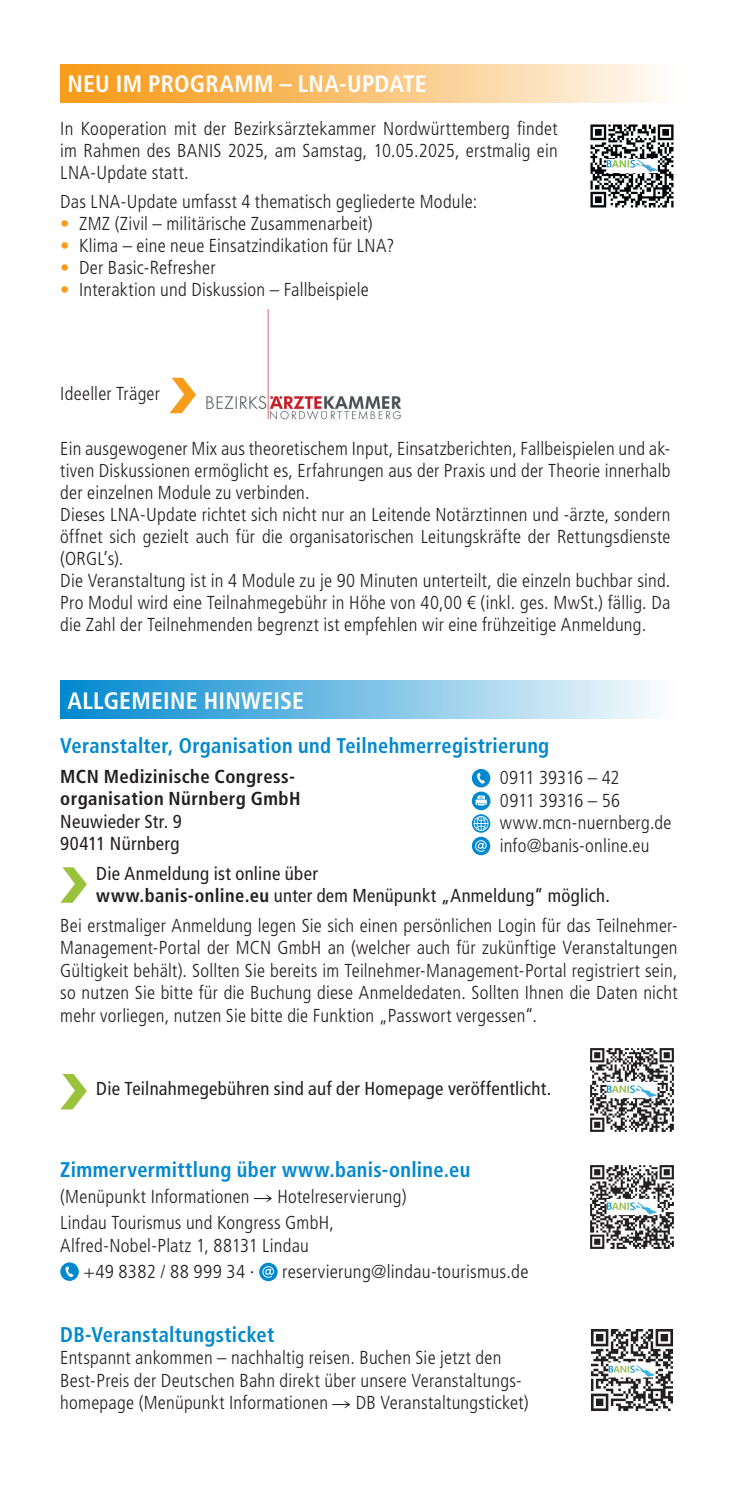
<style>
.page{position:relative;width:745px;height:1489px;background:#fff}
.page>*{position:absolute;margin:0;border:0;box-sizing:border-box;transform-origin:0 0}
.t1{font:700 condensed 23.75px "Frutiger LT Com";letter-spacing:.01em;color:#fff}
.t2{font:700 condensed 21.25px "Frutiger LT Com";letter-spacing:.015em;color:#0089cf;scale:.96 1}
.t3{font:300 condensed 18.75px/22px "Frutiger LT Std";letter-spacing:.01em;color:#231f20}
.t4{font:condensed 18.75px/22.5px "Frutiger LT Com";letter-spacing:.015em;color:#231f20}
.t5{font:700 condensed 18.75px/22.5px "Frutiger LT Com";letter-spacing:.02em;color:#231f20}
.s1{color:#f89c1c}
.s2{font-weight:700}
</style>
<div class="page">
<div style="left:60px;top:64px;width:617px;height:39px;background:linear-gradient(to right,#f7950c,#fef9f3)"></div>
<div style="left:60px;top:680px;width:617px;height:39px;background:linear-gradient(to right,#0088ce,#fdfdfe)"></div>
<div style="left:60px;top:1262px;width:19px;height:18px;background:#0089cf;border-radius:50%"></div>
<svg style="left:65px;top:1266px;width:8px;height:10px"></svg>
<svg style="left:259px;top:1262px;width:18px;height:19px"></svg>
<svg style="left:262px;top:1265px;width:12px;height:12px"></svg>
<img style="left:590px;top:1165px;width:84px;height:84px">
<img style="left:591px;top:1329px;width:82px;height:82px">
<svg style="left:61px;top:867px;width:26px;height:35px"></svg>
<svg style="left:60px;top:1074px;width:27px;height:35px"></svg>
<img style="left:590px;top:1048px;width:84px;height:84px">
<div style="left:471px;top:769px;width:19px;height:18px;background:#0089cf;border-radius:50%"></div>
<svg style="left:477px;top:772px;width:7px;height:11px"></svg>
<svg style="left:471px;top:791px;width:19px;height:19px"></svg>
<svg style="left:475px;top:795px;width:11px;height:10px"></svg>
<svg style="left:471px;top:814px;width:19px;height:18px"></svg>
<svg style="left:473px;top:816px;width:15px;height:14px"></svg>
<svg style="left:471px;top:836px;width:19px;height:19px"></svg>
<svg style="left:475px;top:840px;width:11px;height:11px"></svg>
<svg style="left:169px;top:378px;width:27px;height:35px"></svg>
<img style="left:206px;top:309px;width:195px;height:111px">
<img style="left:590px;top:124px;width:84px;height:84px">
<p class="t1" style="left:67px;top:69px;width:360px">NEU IM PROGRAMM – LNA-UPDATE</p>
<p class="t3" style="left:60px;top:117px;width:498px;text-align:justify">In Kooperation mit der Bezirksärztekammer Nordwürttemberg findet im Rahmen des BANIS 2025, am Samstag, 10.05.2025, erstmalig ein LNA-Update statt.</p>
<p class="t3" style="left:60px;top:190px;width:418px">Das LNA-Update umfasst 4 thematisch gegliederte Module:</p>
<p class="t3" style="left:60px;top:212px;width:314px"><span class="s1">•</span> ZMZ (Zivil – militärische Zusammenarbeit)</p>
<p class="t3" style="left:60px;top:234px;width:335px"><span class="s1">•</span> Klima – eine neue Einsatzindikation für LNA?</p>
<p class="t3" style="left:60px;top:256px;width:157px"><span class="s1">•</span> Der Basic-Refresher</p>
<p class="t3" style="left:60px;top:278px;width:310px"><span class="s1">•</span> Interaktion und Diskussion – Fallbeispiele</p>
<p class="t3" style="left:60px;top:383px;width:101px">Ideeller Träger</p>
<p class="t3" style="left:60px;top:437px;width:611px">Ein ausgewogener Mix aus theoretischem Input, Einsatzberichten, Fallbeispielen und ak&shy;tiven Diskussionen ermöglicht es, Erfahrungen aus der Praxis und der Theorie innerhalb der einzelnen Module zu verbinden.<br>Dieses LNA-Update richtet sich nicht nur an Leitende Notärztinnen und -ärzte, sondern öffnet sich gezielt auch für die organisatorischen Leitungskräfte der Rettungsdienste (ORGL’s).<br>Die Veranstaltung ist in 4 Module zu je 90 Minuten unterteilt, die einzeln buchbar sind.<br>Pro Modul wird eine Teilnahmegebühr in Höhe von 40,00 € (inkl. ges. MwSt.) fällig. Da die Zahl der Teilnehmenden begrenzt ist empfehlen wir eine frühzeitige Anmeldung.</p>
<p class="t1" style="left:67px;top:686px;width:238px">ALLGEMEINE HINWEISE</p>
<p class="t2" style="left:60px;top:732px;width:510px">Veranstalter, Organisation und Teilnehmerregistrierung</p>
<p class="t5" style="left:60px;top:764px;width:241px">MCN Medizinische Congress&shy;organisation Nürnberg GmbH</p>
<p class="t4" style="left:60px;top:809px;width:123px">Neuwieder Str. 9<br>90411 Nürnberg</p>
<p class="t4" style="left:96px;top:861px;width:515px">Die Anmeldung ist online über<br><span class="s2">www.banis-online.eu</span> unter dem Menüpunkt „Anmeldung“ möglich.</p>
<p class="t3" style="left:60px;top:914px;width:618px;text-align:justify">Bei erstmaliger Anmeldung legen Sie sich einen persönlichen Login für das Teilnehmer-Management-Portal der MCN GmbH an (welcher auch für zukünftige Veranstaltungen Gültigkeit behält). Sollten Sie bereits im Teilnehmer-Management-Portal registriert sein, so nutzen Sie bitte für die Buchung diese Anmeldedaten. Sollten Ihnen die Daten nicht mehr vorliegen, nutzen Sie bitte die Funktion „Passwort vergessen“.</p>
<p class="t3" style="left:499px;top:766px;width:173px">0911 39316 – 42<br>0911 39316 – 56 www.mcn-nuernberg.de info@banis-online.eu</p>
<p class="t4" style="left:96px;top:1077px;width:456px">Die Teilnahmegebühren sind auf der Homepage veröffentlicht.</p>
<p class="t2" style="left:60px;top:1156px;width:428px">Zimmervermittlung über www.banis-online.eu</p>
<p class="t3" style="left:60px;top:1185px;width:191px">(Menüpunkt Informationen</p>
<p class="t3" style="left:60px;top:1183px;width:347px;line-height:26px;text-indent:217px">Hotelreservierung)<br>Lindau Tourismus und Kongress GmbH,</p>
<p class="t3" style="left:83px;top:1232px;width:227px;line-height:26px;text-indent:-23px">Alfred-Nobel-Platz 1, 88131 Lindau +49 8382 / 88 999 34 ·</p>
<p class="t3" style="left:282px;top:1260px;width:248px">reservierung@lindau-tourismus.de</p>
<p class="t2" style="left:60px;top:1321px;width:224px">DB-Veranstaltungsticket</p>
<p class="t3" style="left:60px;top:1346px;width:462px">Entspannt ankommen – nachhaltig reisen. Buchen Sie jetzt den<br>Best-Preis der Deutschen Bahn direkt über unsere Veranstaltungs&shy;homepage (Menüpunkt Informationen</p>
<p class="t3" style="left:355px;top:1391px;width:174px">DB Veranstaltungsticket)</p>
</div>
